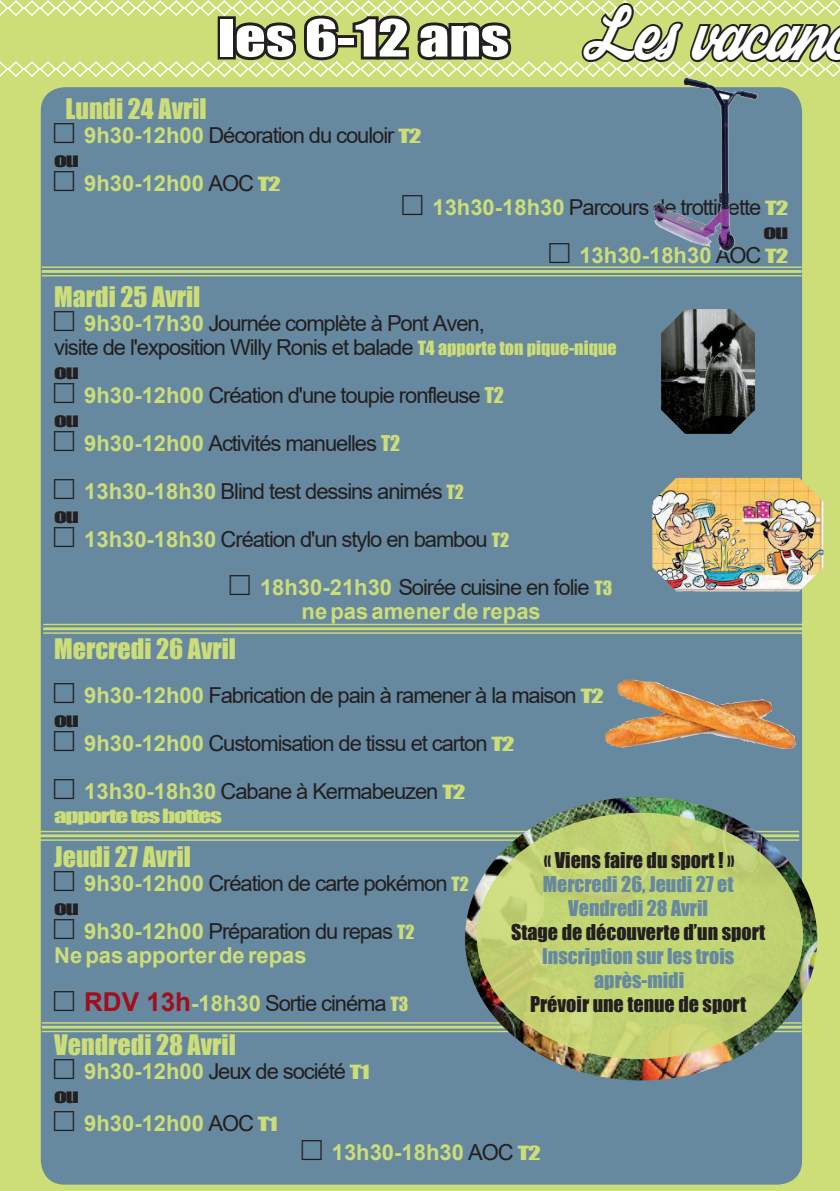
<style>
.page{position:relative;width:840px;height:1191px;background:#fff}
.page>*{position:absolute;margin:0;border:0;box-sizing:border-box;transform-origin:0 0}
.t1{font:51.2px "Streetwear";letter-spacing:-.025em;color:#fff;scale:.87 1}
.t2{font:47.2px "Impact";color:#fff;scale:1.28 1}
.t3{font:26px "Impact";color:#cddd78}
.t4{font:22px/48px "Arial";letter-spacing:-.05em;color:#231f20}
.t5{font:700 22px/24px "Arial";color:#cddd78}
.t6{font:20px "Impact";color:#231f20}
.t7{font:20px/24px "Impact";color:#67899f;text-align:center}
.t8{font:18px "Impact";letter-spacing:-.05em;color:#231f20;scale:1.4 1}
.t9{font:18px "Impact";letter-spacing:-.05em;color:#cddd78;scale:1.4 1}
.s1{font-weight:700;color:#cddd78}
.s2{font-family:"Impact";font-size:18px;color:#cddd78}
.s3{font-weight:400;color:#231f20}
.s4{font-family:"Impact";font-weight:400;font-size:18px}
.s5{font-family:"Impact";font-size:20px;color:#cddd78}
.s6{font-weight:700;font-size:26px;color:#9f0f1c}
</style>
<div class="page">
<div style="left:0;top:87px;width:839px;height:1104px;background:#cddd78"></div>
<div style="left:41px;top:87px;width:760px;height:1097px;background:#67899f;border-radius:24px"></div>
<svg style="left:0;top:0;width:839px;height:87px;background:#b0bb72"></svg>
<img style="left:605px;top:680px;width:190px;height:69px">
<img style="left:661px;top:309px;width:93px;height:125px">
<img style="left:624px;top:75px;width:178px;height:179px">
<hr style="left:39px;top:831px;width:759px;height:1px;background:#cddd78">
<hr style="left:39px;top:834px;width:759px;height:3px;background:#cddd78">
<hr style="left:39px;top:839px;width:759px;height:2px;background:#cddd78">
<hr style="left:42px;top:1022px;width:759px;height:1px;background:#cddd78">
<hr style="left:42px;top:1025px;width:759px;height:3px;background:#cddd78">
<hr style="left:42px;top:1030px;width:759px;height:2px;background:#cddd78">
<img style="left:465px;top:797px;width:351px;height:283px;border-radius:50%">
<svg style="left:476px;top:812px;width:326px;height:247px;background:#c1d273"></svg>
<img style="left:652px;top:478px;width:170px;height:113px">
<hr style="left:43px;top:624px;width:759px;height:1px;background:#cddd78">
<hr style="left:43px;top:627px;width:759px;height:3px;background:#cddd78">
<hr style="left:43px;top:632px;width:759px;height:2px;background:#cddd78">
<hr style="left:42px;top:266px;width:759px;height:2px;background:#cddd78">
<hr style="left:42px;top:270px;width:759px;height:3px;background:#cddd78">
<hr style="left:42px;top:275px;width:759px;height:1px;background:#cddd78">
<h2 class="t2" style="left:218px;top:1px;width:228px">les 6-12 ans</h2>
<p class="t3" style="left:65px;top:89px;width:143px">Lundi 24 Avril</p>
<p class="t4" style="left:84px;top:111px;width:338px"><span class="s1">9h30-12h00</span> Décoration du couloir <span class="s2">T2</span></p>
<p class="t8" style="left:54px;top:146px;width:19px">ou</p>
<p class="t5" style="left:84px;top:172px;width:198px">9h30-12h00 <span class="s3">AOC</span> <span class="s4">T2</span></p>
<h1 class="t1" style="left:579px;top:12px;width:283px">Les vacan</h1>
<p class="t4" style="left:432px;top:183px;width:357px"><span class="s1">13h30-18h30</span> Parcours de trottinette <span class="s2">T2</span></p>
<p class="t8" style="left:763px;top:218px;width:19px">ou</p>
<p class="t5" style="left:579px;top:244px;width:210px">13h30-18h30 <span class="s3">AOC</span> <span class="s4">T2</span></p>
<p class="t3" style="left:54px;top:277px;width:147px">Mardi 25 Avril</p>
<p class="t4" style="left:54px;top:311px;width:563px;line-height:24px;text-indent:30px"><span class="s1">9h30-17h30</span> Journée complète à Pont Aven,<br>visite de l'exposition Willy Ronis et balade <span class="s2">T4 apporte ton pique-nique</span></p>
<p class="t8" style="left:54px;top:358px;width:19px">ou</p>
<p class="t4" style="left:84px;top:371px;width:421px"><span class="s1">9h30-12h00</span> Création d'une toupie ronfleuse <span class="s5">T2</span></p>
<p class="t8" style="left:54px;top:406px;width:19px">ou</p>
<p class="t4" style="left:84px;top:419px;width:381px"><span class="s1">9h30-12h00</span> Activités manuelles <span class="s5">T2<br></span><span class="s1">13h30-18h30</span> Blind test dessins animés <span class="s2">T2</span></p>
<p class="t8" style="left:54px;top:502px;width:19px">ou</p>
<p class="t4" style="left:260px;top:515px;width:354px;text-indent:-176px"><span class="s1">13h30-18h30</span> Création d'un stylo en bambou <span class="s2">T2<br></span><span class="s1">18h30-21h30</span> Soirée cuisine en folie <span class="s2">T3</span></p>
<p class="t5" style="left:301px;top:600px;width:240px">nepas amenerde repas</p>
<p class="t3" style="left:54px;top:629px;width:183px">Mercredi 26 Avril</p>
<p class="t4" style="left:84px;top:671px;width:521px"><span class="s1">9h30-12h00</span> Fabrication de pain à ramener à la maison <span class="s2">T2</span></p>
<p class="t8" style="left:54px;top:706px;width:19px">ou</p>
<p class="t4" style="left:84px;top:719px;width:431px"><span class="s1">9h30-12h00</span> Customisation de tissu et carton <span class="s2">T2<br></span><span class="s1">13h30-18h30</span> Cabane à Kermabeuzen <span class="s2">T2</span></p>
<p class="t9" style="left:54px;top:802px;width:121px">apporte tes bottes</p>
<p class="t3" style="left:54px;top:837px;width:138px">Jeudi 27 Avril</p>
<p class="t4" style="left:84px;top:859px;width:386px"><span class="s1">9h30-12h00</span> Création de carte pokémon <span class="s2">T2</span></p>
<p class="t8" style="left:54px;top:894px;width:19px">ou</p>
<p class="t5" style="left:54px;top:920px;width:361px;text-indent:30px">9h30-12h00 <span class="s3">Préparation du repas</span> <span class="s4">T2<br></span>Nepas apporterde repas</p>
<p class="t4" style="left:84px;top:979px;width:325px"><span class="s6">RDV 13h</span><span class="s1">-18h30</span> Sortie cinéma <span class="s2">T3</span></p>
<p class="t3" style="left:54px;top:1025px;width:183px">Vendredi 28 Avril</p>
<p class="t4" style="left:84px;top:1047px;width:287px"><span class="s1">9h30-12h00</span> Jeux de société <span class="s2">T1</span></p>
<p class="t8" style="left:54px;top:1082px;width:19px">ou</p>
<p class="t5" style="left:84px;top:1112px;width:195px">9h30-12h00 <span class="s3">AOC</span> <span class="s4">T1</span></p>
<p class="t5" style="left:331px;top:1140px;width:210px">13h30-18h30 <span class="s3">AOC</span> <span class="s4">T2</span></p>
<p class="t6" style="left:543px;top:845px;width:192px">« Viens faire du sport ! »</p>
<p class="t7" style="left:542px;top:872px;width:192px">Mercredi 26, Jeudi 27 et<br>Vendredi 28 Avril</p>
<p class="t6" style="left:510px;top:917px;width:256px">Stage de découverte d’un sport</p>
<p class="t7" style="left:542px;top:944px;width:193px">Inscription sur les trois après-midi</p>
<p class="t6" style="left:530px;top:989px;width:217px">Prévoir une tenue de sport</p>
</div>
